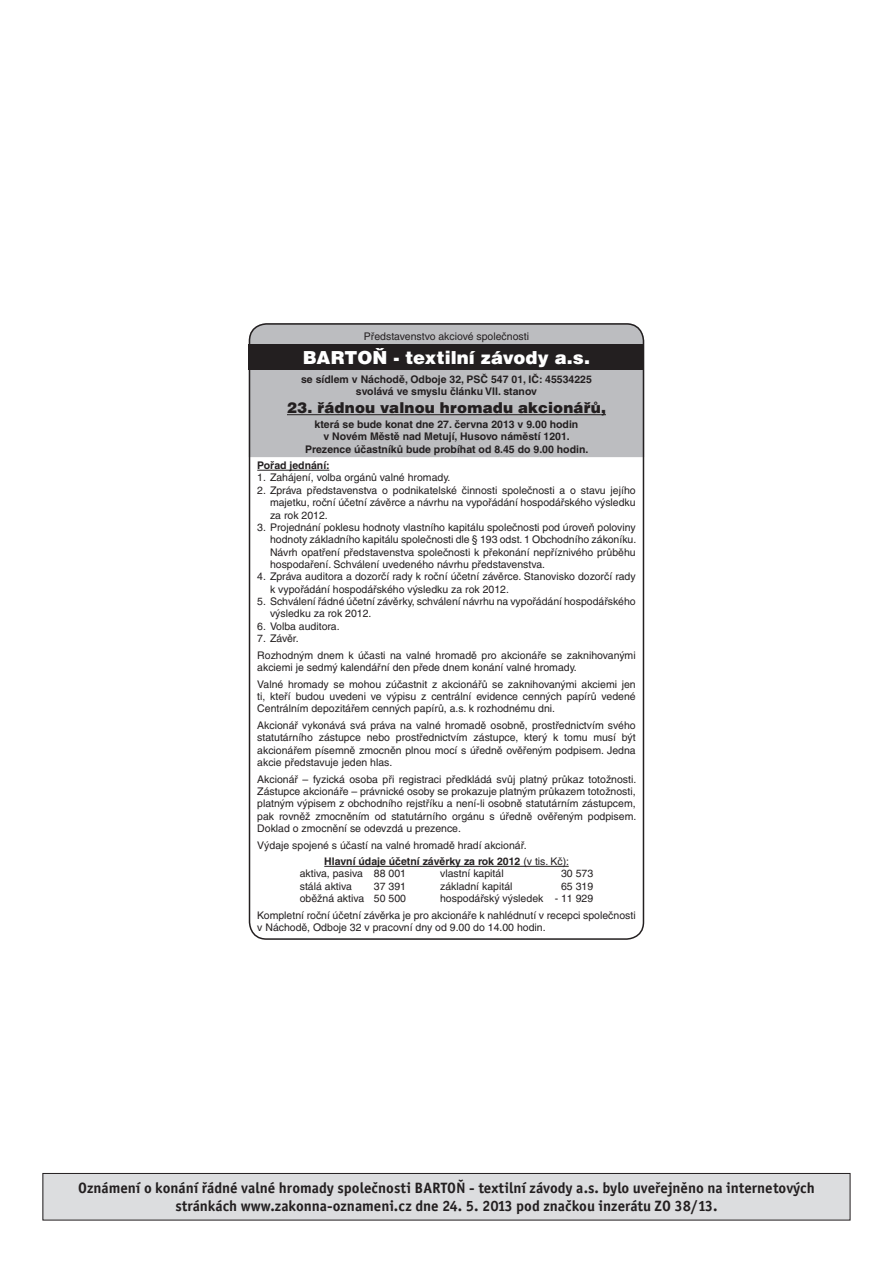
<style>
.page{position:relative;width:893px;height:1263px;background:#fff}
.page>*{position:absolute;margin:0;border:0;box-sizing:border-box;transform-origin:0 0}
.t1{font:900 18px "Helvetica CE";color:#fff}
.t2{font:700 15px/18px "Officina Sans ITC";color:#231f20;text-align:center}
.t3{font:900 15px "Helvetica CE";letter-spacing:.01em;color:#231f20}
.t4{font:10.5px/12.3px "Helvetica CE";color:#231f20}
.t5{font:700 10.5px/12.3px "Helvetica CE";color:#231f20;text-align:center}
.s1{font-weight:700}
</style>
<div class="page">
<div style="left:249px;top:323px;width:395px;height:134px;background:#bcbdc0"></div>
<div style="left:249px;top:323px;width:395px;height:617px;border:2px solid #231f20;border-radius:17px"></div>
<div style="left:249px;top:344px;width:395px;height:25px;background:#231f20"></div>
<hr style="left:287px;top:414px;width:319px;height:1px;background:#231f20">
<hr style="left:257px;top:470px;width:72px;height:1px;background:#231f20">
<hr style="left:324px;top:866px;width:245px;height:1px;background:#231f20">
<div style="left:43px;top:1173px;width:807px;height:47px;background:#dcdddf"></div>
<div style="left:43px;top:1173px;width:807px;height:47px;border:1px solid #231f20"></div>
<p class="t4" style="left:364px;top:330px;width:167px">Představenstvo akciové společnosti</p>
<h1 class="t1" style="left:303px;top:347px;width:289px">BARTOŇ - textilní závody a.s.</h1>
<p class="t5" style="left:301px;top:373px;width:292px">se sídlem v Náchodě, Odboje 32, PSČ 547 01, IČ: 45534225 svolává ve smyslu článku VII. stanov</p>
<h2 class="t3" style="left:287px;top:399px;width:321px">23. řádnou valnou hromadu akcionářů,</h2>
<p class="t5" style="left:305px;top:418px;width:285px">která se bude konat dne 27. června 2013 v 9.00 hodin<br>v Novém Městě nad Metují, Husovo náměstí 1201.<br>Prezence účastníků bude probíhat od 8.45 do 9.00 hodin.</p>
<p class="t5" style="left:257px;top:459px;width:74px">Pořad jednání:</p>
<p class="t4" style="left:257px;top:472px;width:195px">1. Zahájení, volba orgánů valné hromady.</p>
<p class="t4" style="left:270px;top:484px;width:367px;text-align:justify;text-indent:-13px">2. Zpráva představenstva o podnikatelské činnosti společnosti a o stavu jejího majetku, roční účetní závěrce a návrhu na vypořádání hospodářského výsledku za rok 2012.</p>
<p class="t4" style="left:270px;top:521px;width:368px;text-align:justify;text-indent:-13px">3. Projednání poklesu hodnoty vlastního kapitálu společnosti pod úroveň poloviny hodnoty základního kapitálu společnosti dle § 193 odst. 1 Obchodního zákoníku.<br>Návrh opatření představenstva společnosti k překonání nepříznivého průběhu hospodaření. Schválení uvedeného návrhu představenstva.</p>
<p class="t4" style="left:270px;top:570px;width:367px;text-indent:-13px">4. Zpráva auditora a dozorčí rady k roční účetní závěrce. Stanovisko dozorčí rady k vypořádání hospodářského výsledku za rok 2012.</p>
<p class="t4" style="left:270px;top:595px;width:367px;text-indent:-13px">5. Schválení řádné účetní závěrky, schválení návrhu na vypořádání hospodářského výsledku za rok 2012.</p>
<p class="t4" style="left:257px;top:620px;width:84px">6. Volba auditora.</p>
<p class="t4" style="left:257px;top:630px;width:380px;line-height:16.6px">7. Závěr.<br>Rozhodným dnem k účasti na valné hromadě pro akcionáře se zaknihovanými</p>
<p class="t4" style="left:257px;top:659px;width:380px;line-height:16.6px">akciemi je sedmý kalendářní den přede dnem konání valné hromady.<br>Valné hromady se mohou zúčastnit z akcionářů se zaknihovanými akciemi jen</p>
<p class="t4" style="left:257px;top:690px;width:380px">ti, kteří budou uvedeni ve výpisu z centrální evidence cenných papírů vedené<br>Centrálním depozitářem cenných papírů, a.s. k rozhodnému dni.</p>
<p class="t4" style="left:257px;top:719px;width:380px;text-align:justify">Akcionář vykonává svá práva na valné hromadě osobně, prostřednictvím svého statutárního zástupce nebo prostřednictvím zástupce, který k tomu musí být akcionářem písemně zmocněn plnou mocí s úředně ověřeným podpisem. Jedna akcie představuje jeden hlas.</p>
<p class="t4" style="left:257px;top:773px;width:381px;text-align:justify">Akcionář – fyzická osoba při registraci předkládá svůj platný průkaz totožnosti.<br>Zástupce akcionáře – právnické osoby se prokazuje platným průkazem totožnosti, platným výpisem z obchodního rejstříku a není-li osobně statutárním zástupcem, pak rovněž zmocněním od statutárního orgánu s úředně ověřeným podpisem.<br>Doklad o zmocnění se odevzdá u prezence.</p>
<p class="t4" style="left:324px;top:836px;width:246px;line-height:16.6px;text-indent:-67px">Výdaje spojené s účastí na valné hromadě hradí akcionář.<br><span class="s1">Hlavní údaje účetní závěrky za rok 2012</span> (v tis. Kč):</p>
<p class="t4" style="left:300px;top:868px;width:108px">aktiva, pasiva 88 001</p>
<p class="t4" style="left:440px;top:868px;width:65px">vlastní kapitál</p>
<p class="t4" style="left:561px;top:868px;width:34px">30 573</p>
<p class="t4" style="left:300px;top:880px;width:54px">stálá aktiva</p>
<p class="t4" style="left:374px;top:880px;width:34px">37 391</p>
<p class="t4" style="left:440px;top:880px;width:74px">základní kapitál</p>
<p class="t4" style="left:561px;top:880px;width:34px">65 319</p>
<p class="t4" style="left:300px;top:892px;width:108px">oběžná aktiva 50 500</p>
<p class="t4" style="left:257px;top:890px;width:380px;line-height:16.6px;text-indent:183px">hospodářský výsledek - 11 929<br>Kompletní roční účetní závěrka je pro akcionáře k nahlédnutí v recepci společnosti</p>
<p class="t4" style="left:257px;top:921px;width:290px">v Náchodě, Odboje 32 v pracovní dny od 9.00 do 14.00 hodin.</p>
<h2 class="t2" style="left:78px;top:1179px;width:738px">Oznámení o konání řádné valné hromady společnosti BARTOŇ - textilní závody a.s. bylo uveřejněno na internetových stránkách www.zakonna-oznameni.cz dne 24. 5. 2013 pod značkou inzerátu ZO 38/13.</h2>
</div>
